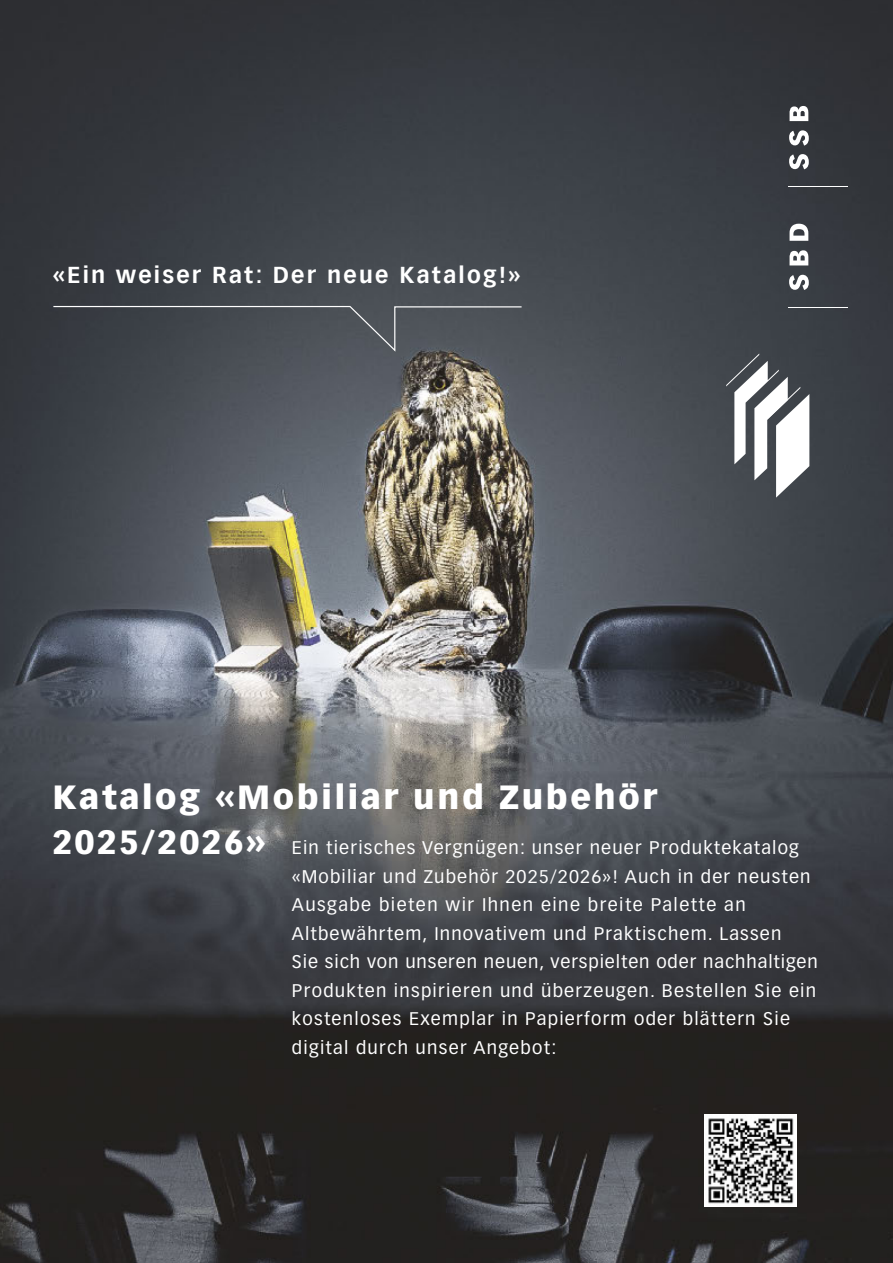
<style>
.page{position:relative;width:893px;height:1263px;background:#fff}
.page>*{position:absolute;margin:0;border:0;box-sizing:border-box;transform-origin:0 0}
.t1{font:900 33px "Vectora LH";letter-spacing:.08em;color:#fff}
.t2{font:700 22.5px "Vectora Com";letter-spacing:.1em;color:#fff}
.t3{font:18px/28.5px "Vectora LH";letter-spacing:.065em;color:#fff}
.s1{font-weight:900;font-size:33px}
</style>
<div class="page">
<img style="left:0;top:0;width:893px;height:1263px">
<div style="left:705px;top:1114px;width:92px;height:92px;background:#fff"></div>
<img style="left:708px;top:1118px;width:86px;height:86px">
<svg style="left:52px;top:305px;width:471px;height:48px;background:#4b5056"></svg>
<svg style="left:726px;top:353px;width:83px;height:145px"></svg>
<hr style="left:788px;top:307px;width:59px;height:1px;background:#fff">
<hr style="left:788px;top:186px;width:59px;height:1px;background:#fff">
<svg style="left:789px;top:275px;width:20px;height:15px"></svg>
<svg style="left:789px;top:250px;width:19px;height:15px"></svg>
<svg style="left:789px;top:224px;width:19px;height:17px"></svg>
<svg style="left:789px;top:154px;width:20px;height:15px"></svg>
<svg style="left:789px;top:130px;width:20px;height:16px"></svg>
<svg style="left:789px;top:106px;width:19px;height:15px"></svg>
<p class="t2" style="left:53px;top:261px;width:469px">«Ein weiser Rat: Der neue Katalog!»</p>
<h1 class="t1" style="left:53px;top:777px;width:606px">Katalog «Mobiliar und Zubehör</h1>
<p class="t3" style="left:292px;top:834px;width:527px;text-indent:-239px"><span class="s1">2025/2026»</span> Ein tierisches Vergnügen: unser neuer Produktekatalog «Mobiliar und Zubehör 2025/2026»! Auch in der neusten Ausgabe bieten wir Ihnen eine breite Palette an Altbewährtem, Innovativem und Praktischem. Lassen<br>Sie sich von unseren neuen, verspielten oder nachhaltigen Produkten inspirieren und überzeugen. Bestellen Sie ein kostenloses Exemplar in Papierform oder blättern Sie digital durch unser Angebot:</p>
</div>
